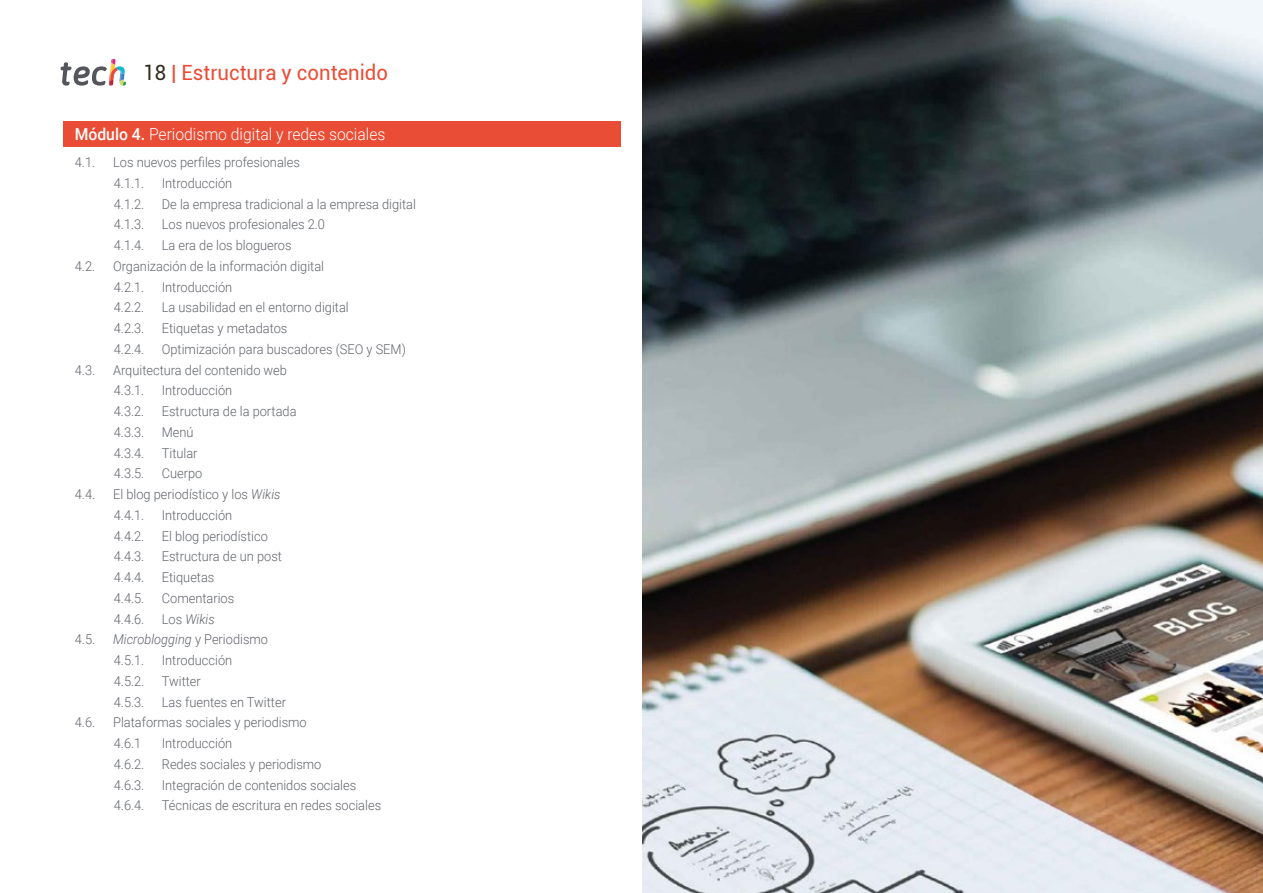
<style>
.page{position:relative;width:1263px;height:893px;background:#fff}
.page>*{position:absolute;margin:0;border:0;box-sizing:border-box;transform-origin:0 0}
.t1{font:21px "Roboto";color:#e94d35}
.t2{font:300 16.5px "Roboto";color:#fff;scale:.95 1}
.t3{font:300 13.5px/20.7px "Roboto";color:#61646a;scale:.95 1}
.t4{font:italic 300 13.5px "Roboto";color:#61646a;scale:.95 1}
.s1{color:#312e20}
.s2{font-weight:500}
.s3{font-style:italic}
.s4{font-style:normal}
</style>
<div class="page">
<svg style="left:61px;top:59px;width:65px;height:27px"></svg>
<div style="left:64px;top:121px;width:557px;height:25px;background:#e94d35"></div>
<img style="left:642px;top:0;width:621px;height:893px">
<h1 class="t1" style="left:144px;top:57px;width:246px"><span class="s1">18</span> | Estructura y contenido</h1>
<p class="t2" style="left:75px;top:123px;width:328px"><span class="s2">Módulo 4.</span> Periodismo digital y redes sociales</p>
<p class="t3" style="left:75px;top:151px;width:23px">4.1.</p>
<p class="t3" style="left:113px;top:151px;width:198px">Los nuevos perfiles profesionales<br>4.1.1.</p>
<p class="t3" style="left:162px;top:172px;width:76px">Introducción</p>
<p class="t3" style="left:114px;top:193px;width:34px">4.1.2.</p>
<p class="t3" style="left:162px;top:193px;width:269px">De la empresa tradicional a la empresa digital</p>
<p class="t3" style="left:114px;top:214px;width:34px">4.1.3.</p>
<p class="t3" style="left:162px;top:214px;width:173px">Los nuevos profesionales 2.0</p>
<p class="t3" style="left:114px;top:234px;width:34px">4.1.4.</p>
<p class="t3" style="left:162px;top:234px;width:138px">La era de los blogueros</p>
<p class="t3" style="left:75px;top:255px;width:23px">4.2.</p>
<p class="t3" style="left:113px;top:255px;width:224px">Organización de la información digital<br>4.2.1.</p>
<p class="t3" style="left:162px;top:276px;width:76px">Introducción</p>
<p class="t3" style="left:114px;top:297px;width:34px">4.2.2.</p>
<p class="t3" style="left:162px;top:297px;width:198px">La usabilidad en el entorno digital</p>
<p class="t3" style="left:114px;top:317px;width:34px">4.2.3.</p>
<p class="t3" style="left:162px;top:317px;width:134px">Etiquetas y metadatos</p>
<p class="t3" style="left:114px;top:338px;width:34px">4.2.4.</p>
<p class="t3" style="left:162px;top:338px;width:258px">Optimización para buscadores (SEO y SEM)</p>
<p class="t3" style="left:75px;top:359px;width:23px">4.3.</p>
<p class="t3" style="left:113px;top:359px;width:185px">Arquitectura del contenido web<br>4.3.1.</p>
<p class="t3" style="left:162px;top:380px;width:76px">Introducción</p>
<p class="t3" style="left:114px;top:400px;width:34px">4.3.2.</p>
<p class="t3" style="left:162px;top:400px;width:143px">Estructura de la portada</p>
<p class="t3" style="left:114px;top:421px;width:34px">4.3.3.</p>
<p class="t3" style="left:162px;top:421px;width:35px">Menú</p>
<p class="t3" style="left:114px;top:442px;width:34px">4.3.4.</p>
<p class="t3" style="left:162px;top:442px;width:39px">Titular</p>
<p class="t3" style="left:114px;top:463px;width:34px">4.3.5.</p>
<p class="t3" style="left:162px;top:463px;width:44px">Cuerpo</p>
<p class="t3" style="left:75px;top:483px;width:23px">4.4.</p>
<p class="t3" style="left:113px;top:483px;width:178px">El blog periodístico y los <span class="s3">Wikis<br></span>4.4.1.</p>
<p class="t3" style="left:162px;top:504px;width:76px">Introducción</p>
<p class="t3" style="left:114px;top:525px;width:34px">4.4.2.</p>
<p class="t3" style="left:162px;top:525px;width:113px">El blog periodístico</p>
<p class="t3" style="left:114px;top:546px;width:34px">4.4.3.</p>
<p class="t3" style="left:162px;top:546px;width:128px">Estructura de un post</p>
<p class="t3" style="left:114px;top:566px;width:34px">4.4.4.</p>
<p class="t3" style="left:162px;top:566px;width:57px">Etiquetas</p>
<p class="t3" style="left:114px;top:587px;width:34px">4.4.5.</p>
<p class="t3" style="left:162px;top:587px;width:78px">Comentarios</p>
<p class="t3" style="left:114px;top:608px;width:34px">4.4.6.</p>
<p class="t4" style="left:162px;top:609px;width:57px"><span class="s4">Los</span> Wikis</p>
<p class="t3" style="left:75px;top:629px;width:23px">4.5.</p>
<p class="t3" style="left:113px;top:629px;width:165px"><span class="s3">Microblogging</span> y Periodismo<br>4.5.1.</p>
<p class="t3" style="left:162px;top:649px;width:76px">Introducción</p>
<p class="t3" style="left:114px;top:670px;width:34px">4.5.2.</p>
<p class="t3" style="left:162px;top:670px;width:43px">Twitter</p>
<p class="t3" style="left:114px;top:691px;width:34px">4.5.3.</p>
<p class="t3" style="left:162px;top:691px;width:132px">Las fuentes en Twitter</p>
<p class="t3" style="left:75px;top:712px;width:23px">4.6.</p>
<p class="t3" style="left:113px;top:712px;width:205px">Plataformas sociales y periodismo<br>4.6.1</p>
<p class="t3" style="left:162px;top:732px;width:76px">Introducción</p>
<p class="t3" style="left:114px;top:753px;width:34px">4.6.2.</p>
<p class="t3" style="left:162px;top:753px;width:170px">Redes sociales y periodismo</p>
<p class="t3" style="left:114px;top:774px;width:34px">4.6.3.</p>
<p class="t3" style="left:162px;top:774px;width:206px">Integración de contenidos sociales</p>
<p class="t3" style="left:114px;top:795px;width:34px">4.6.4.</p>
<p class="t3" style="left:162px;top:795px;width:232px">Técnicas de escritura en redes sociales</p>
</div>
